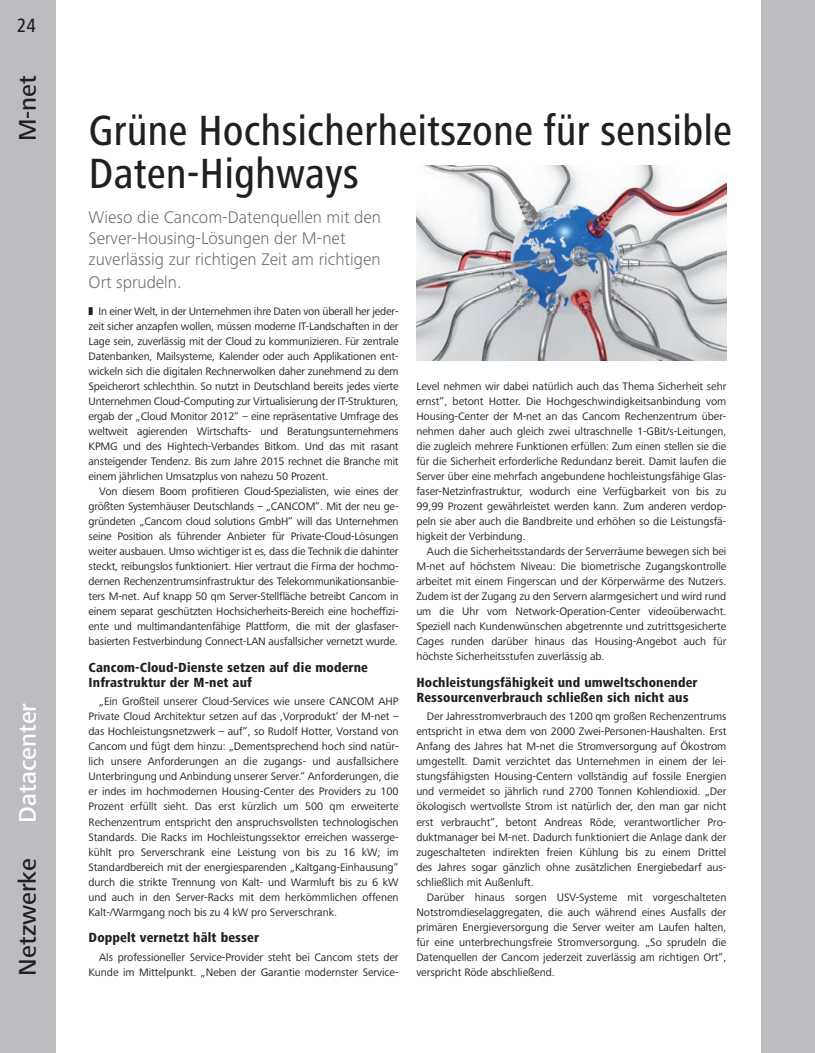
<style>
.page{position:relative;width:815px;height:1053px;background:#fff}
.page>*{position:absolute;margin:0;border:0;box-sizing:border-box;transform-origin:0 0}
._01_head{font:500 condensed 43.75px/43.8px "Frutiger Next Pro";color:#231f20}
.t1{font:500 25px "Frutiger Next Pro";color:#231f20}
.t2{font:500 25px "Frutiger Next Pro";color:#fff}
.t3{font:500 condensed 20px "Frutiger Next Pro";color:#231f20}
._03_vorspann{font:300 17.5px/21.6px "Frutiger Next Pro";color:#6c6d70}
._09_zwischen_head{font:800 condensed 13.75px/15px "Frutiger Next Pro";letter-spacing:.01em;color:#231f20}
._05_text{font:11.25px/15px "Frutiger Next Pro";letter-spacing:-.005em;color:#231f20;text-align:justify}
._04_start{font:11.25px/15px "Frutiger Next Pro";letter-spacing:-.015em;color:#231f20;text-align:justify}
</style>
<div class="page">
<div style="left:0;top:0;width:56px;height:1052px;background:#bcbdc0"></div>
<div style="left:762px;top:0;width:53px;height:1052px;background:#bcbdc0"></div>
<img style="left:416px;top:165px;width:310px;height:195px">
<p class="t3" style="left:17px;top:14px;width:20px">24</p>
<p class="t1" style="left:13px;top:141px;width:68px;rotate:-90deg">M-net</p>
<p class="t2" style="left:13px;top:822px;width:121px;rotate:-90deg">Datacenter</p>
<p class="t1" style="left:13px;top:975px;width:119px;rotate:-90deg">Netzwerke</p>
<p class="_01_head" style="left:89px;top:108px;width:645px">Grüne Hochsicherheitszone für sensible<br>Daten-Highways</p>
<p class="_03_vorspann" style="left:89px;top:206px;width:294px">Wieso die Cancom-Datenquellen mit den Server-Housing-Lösungen der M-net zuverlässig zur richtigen Zeit am richtigen Ort sprudeln.</p>
<p class="_04_start" style="left:89px;top:304px;width:312px">❚ In einer Welt, in der Unternehmen ihre Daten von überall her jeder&shy;zeit sicher anzapfen wollen, müssen moderne IT-Landschaften in der Lage sein, zuverlässig mit der Cloud zu kommunizieren. Für zentrale Datenbanken, Mailsysteme, Kalender oder auch Applikationen ent&shy;wickeln sich die digitalen Rechnerwolken daher zunehmend zu dem Speicherort schlechthin. So nutzt in Deutschland bereits jedes vierte Unternehmen Cloud-Computing zur Virtualisierung der IT-Strukturen, ergab der „Cloud Monitor 2012“ – eine repräsentative Umfrage des weltweit agierenden Wirtschafts- und Beratungsunternehmens KPMG und des Hightech-Verbandes Bitkom. Und das mit rasant ansteigender Tendenz. Bis zum Jahre 2015 rechnet die Branche mit einem jährlichen Umsatzplus von nahezu 50 Prozent.</p>
<p class="_05_text" style="left:89px;top:484px;width:312px;text-indent:11px">Von diesem Boom profitieren Cloud-Spezialisten, wie eines der größten Systemhäuser Deutschlands – „CANCOM“. Mit der neu ge&shy;gründeten „Cancom cloud solutions GmbH“ will das Unternehmen seine Position als führender Anbieter für Private-Cloud-Lösungen weiter ausbauen. Umso wichtiger ist es, dass die Technik die dahinter steckt, reibungslos funktioniert. Hier vertraut die Firma der hochmo&shy;dernen Rechenzentrumsinfrastruktur des Telekommunikationsanbie&shy;ters M-net. Auf knapp 50 qm Server-Stellfläche betreibt Cancom in einem separat geschützten Hochsicherheits-Bereich eine hocheffizi&shy;ente und multimandantenfähige Plattform, die mit der glasfaser&shy;basierten Festverbindung Connect-LAN ausfallsicher vernetzt wurde.</p>
<p class="_09_zwischen_head" style="left:89px;top:659px;width:281px">Cancom-Cloud-Dienste setzen auf die moderne<br>Infrastruktur der M-net auf</p>
<p class="_05_text" style="left:89px;top:694px;width:312px;text-indent:11px">„Ein Großteil unserer Cloud-Services wie unsere CANCOM AHP Private Cloud Architektur setzen auf das ‚Vorprodukt‘ der M-net – das Hochleistungsnetzwerk – auf“, so Rudolf Hotter, Vorstand von Cancom und fügt dem hinzu: „Dementsprechend hoch sind natür&shy;lich unsere Anforderungen an die zugangs- und ausfallsichere Unterbringung und Anbindung unserer Server.“ Anforderungen, die er indes im hochmodernen Housing-Center des Providers zu 100<br>Prozent erfüllt sieht. Das erst kürzlich um 500 qm erweiterte Rechenzentrum entspricht den anspruchsvollsten technologischen Standards. Die Racks im Hochleistungssektor erreichen wasserge&shy;kühlt pro Serverschrank eine Leistung von bis zu 16 kW; im Standardbereich mit der energiesparenden „Kaltgang-Einhausung“ durch die strikte Trennung von Kalt- und Warmluft bis zu 6 kW und auch in den Server-Racks mit dem herkömmlichen offenen Kalt-/Warmgang noch bis zu 4 kW pro Serverschrank.</p>
<p class="_09_zwischen_head" style="left:89px;top:929px;width:172px">Doppelt vernetzt hält besser</p>
<p class="_05_text" style="left:89px;top:949px;width:312px;text-align:right">Als professioneller Service-Provider steht bei Cancom stets der<br>Kunde im Mittelpunkt. „Neben der Garantie modernster Service-</p>
<p class="_05_text" style="left:416px;top:379px;width:312px">Level nehmen wir dabei natürlich auch das Thema Sicherheit sehr ernst“, betont Hotter. Die Hochgeschwindigkeitsanbindung vom Housing-Center der M-net an das Cancom Rechenzentrum über&shy;nehmen daher auch gleich zwei ultraschnelle 1-GBit/s-Leitungen, die zugleich mehrere Funktionen erfüllen: Zum einen stellen sie die für die Sicherheit erforderliche Redundanz bereit. Damit laufen die Server über eine mehrfach angebundene hochleistungsfähige Glas&shy;faser-Netzinfrastruktur, wodurch eine Verfügbarkeit von bis zu 99,99 Prozent gewährleistet werden kann. Zum anderen verdop&shy;peln sie aber auch die Bandbreite und erhöhen so die Leistungsfä&shy;higkeit der Verbindung.</p>
<p class="_05_text" style="left:416px;top:544px;width:312px;text-indent:11px">Auch die Sicherheitsstandards der Serverräume bewegen sich bei M-net auf höchstem Niveau: Die biometrische Zugangskontrolle arbeitet mit einem Fingerscan und der Körperwärme des Nutzers.<br>Zudem ist der Zugang zu den Servern alarmgesichert und wird rund um die Uhr vom Network-Operation-Center videoüberwacht.<br>Speziell nach Kundenwünschen abgetrennte und zutrittsgesicherte Cages runden darüber hinaus das Housing-Angebot auch für höchste Sicherheitsstufen zuverlässig ab.</p>
<p class="_09_zwischen_head" style="left:416px;top:674px;width:283px">Hochleistungsfähigkeit und umweltschonender<br>Ressourcenverbrauch schließen sich nicht aus</p>
<p class="_05_text" style="left:416px;top:709px;width:312px;text-indent:11px">Der Jahresstromverbrauch des 1200 qm großen Rechenzentrums entspricht in etwa dem von 2000 Zwei-Personen-Haushalten. Erst Anfang des Jahres hat M-net die Stromversorgung auf Ökostrom umgestellt. Damit verzichtet das Unternehmen in einem der lei&shy;stungsfähigsten Housing-Centern vollständig auf fossile Energien und vermeidet so jährlich rund 2700 Tonnen Kohlendioxid. „Der ökologisch wertvollste Strom ist natürlich der, den man gar nicht erst verbraucht“, betont Andreas Röde, verantwortlicher Pro&shy;duktmanager bei M-net. Dadurch funktioniert die Anlage dank der zugeschalteten indirekten freien Kühlung bis zu einem Drittel des Jahres sogar gänzlich ohne zusätzlichen Energiebedarf aus&shy;schließlich mit Außenluft.</p>
<p class="_05_text" style="left:416px;top:889px;width:312px;text-indent:11px">Darüber hinaus sorgen USV-Systeme mit vorgeschalteten Notstromdieselaggregaten, die auch während eines Ausfalls der primären Energieversorgung die Server weiter am Laufen halten, für eine unterbrechungsfreie Stromversorgung. „So sprudeln die Datenquellen der Cancom jederzeit zuverlässig am richtigen Ort“, verspricht Röde abschließend.</p>
</div>
